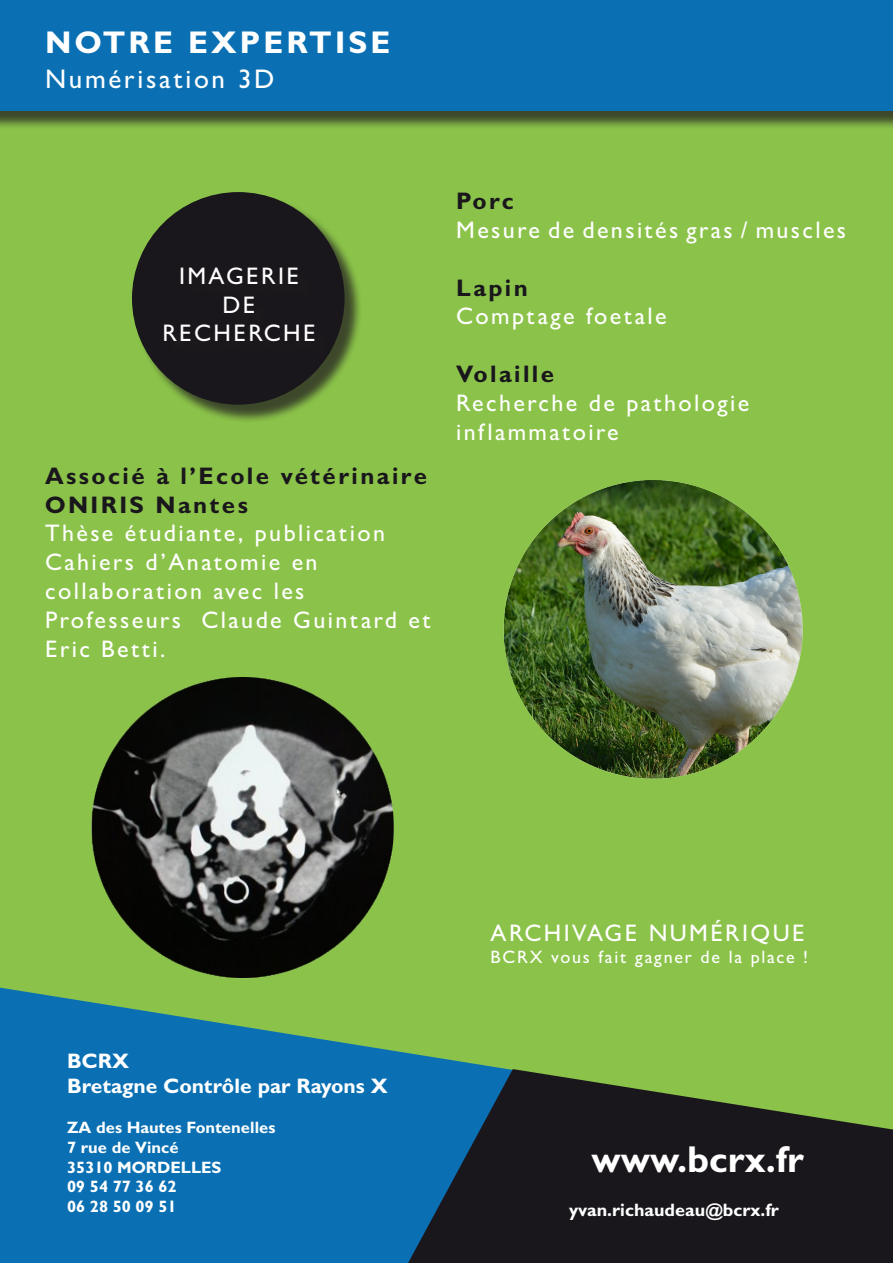
<style>
.page{position:relative;width:893px;height:1263px;background:#fff}
.page>*{position:absolute;margin:0;border:0;box-sizing:border-box;transform-origin:0 0}
.t1{font:700 37.5px "Gill Sans MT Pro";color:#fff}
.t2{font:700 31.5px "Gill Sans MT Pro";letter-spacing:.1em;color:#fff}
.t3{font:500 27px "Gill Sans MT Pro";letter-spacing:.1em;color:#fff}
.t4{font:500 24px/28.8px "Gill Sans MT Pro";letter-spacing:.1em;color:#fff}
.t5{font:700 24px/28.8px "Gill Sans MT Pro";letter-spacing:.1em;color:#1a171c}
.t6{font:700 21px "Gill Sans MT Pro";color:#fff}
.t7{font:500 18px "Gill Sans MT Pro";letter-spacing:.1em;color:#fff}
.t8{font:700 18px "Gill Sans MT Pro";color:#fff}
.t9{font:700 16.5px "Gill Sans MT Pro";color:#fff}
</style>
<div class="page">
<div style="left:0;top:0;width:893px;height:1154px;background:#8bc34a"></div>
<img style="left:91px;top:677px;width:303px;height:302px">
<svg style="left:0;top:987px;width:507px;height:276px;fill:#0a70b3"></svg>
<svg style="left:408px;top:1069px;width:485px;height:194px;background:#263531"></svg>
<div style="left:134px;top:194px;width:229px;height:229px;background:#231f20;opacity:.75"></div>
<div style="left:132px;top:192px;width:213px;height:213px;background:#1a171c;border-radius:50%"></div>
<div style="left:167px;top:270px;width:166px;height:90px;background:#1a171c"></div>
<img style="left:503px;top:481px;width:300px;height:298px">
<div style="left:0;top:0;width:893px;height:129px;background:#231f20;opacity:.75"></div>
<div style="left:0;top:0;width:893px;height:111px;background:#0a70b3"></div>
<p class="t2" style="left:45px;top:23px;width:347px">NOTRE EXPERTISE</p>
<p class="t3" style="left:45px;top:63px;width:231px">Numérisation 3D</p>
<p class="t4" style="left:179px;top:261px;width:121px">IMAGERIE</p>
<p class="t4" style="left:223px;top:290px;width:34px">DE</p>
<p class="t4" style="left:162px;top:319px;width:155px">RECHERCHE</p>
<p class="t5" style="left:45px;top:461px;width:384px">Associé à l’Ecole vétérinaire<br>ONIRIS Nantes</p>
<p class="t4" style="left:45px;top:519px;width:387px">Thèse étudiante, publication<br>Cahiers d’Anatomie en collaboration avec les<br>Professeurs Claude Guintard et<br>Eric Betti.</p>
<p class="t5" style="left:456px;top:186px;width:59px">Porc</p>
<p class="t4" style="left:456px;top:215px;width:391px">Mesure de densités gras / muscles</p>
<p class="t5" style="left:456px;top:273px;width:73px">Lapin</p>
<p class="t4" style="left:456px;top:302px;width:212px">Comptage foetale</p>
<p class="t5" style="left:456px;top:359px;width:100px">Volaille</p>
<p class="t4" style="left:456px;top:388px;width:294px">Recherche de pathologie inflammatoire</p>
<p class="t6" style="left:67px;top:1048px;width:63px">BCRX</p>
<p class="t6" style="left:67px;top:1073px;width:322px">Bretagne Contrôle par Rayons X</p>
<p class="t9" style="left:67px;top:1117px;width:210px">ZA des Hautes Fontenelles</p>
<p class="t9" style="left:67px;top:1137px;width:113px">7 rue de Vincé</p>
<p class="t9" style="left:67px;top:1157px;width:156px">35310 MORDELLES</p>
<p class="t9" style="left:67px;top:1176px;width:111px">09 54 77 36 62</p>
<p class="t9" style="left:67px;top:1196px;width:111px">06 28 50 09 51</p>
<p class="t4" style="left:491px;top:918px;width:316px">ARCHIVAGE NUMÉRIQUE</p>
<p class="t7" style="left:491px;top:946px;width:319px">BCRX vous fait gagner de la place !</p>
<p class="t1" style="left:591px;top:1136px;width:214px">www.bcrx.fr</p>
<p class="t8" style="left:569px;top:1198px;width:211px">yvan.richaudeau@bcrx.fr</p>
</div>
